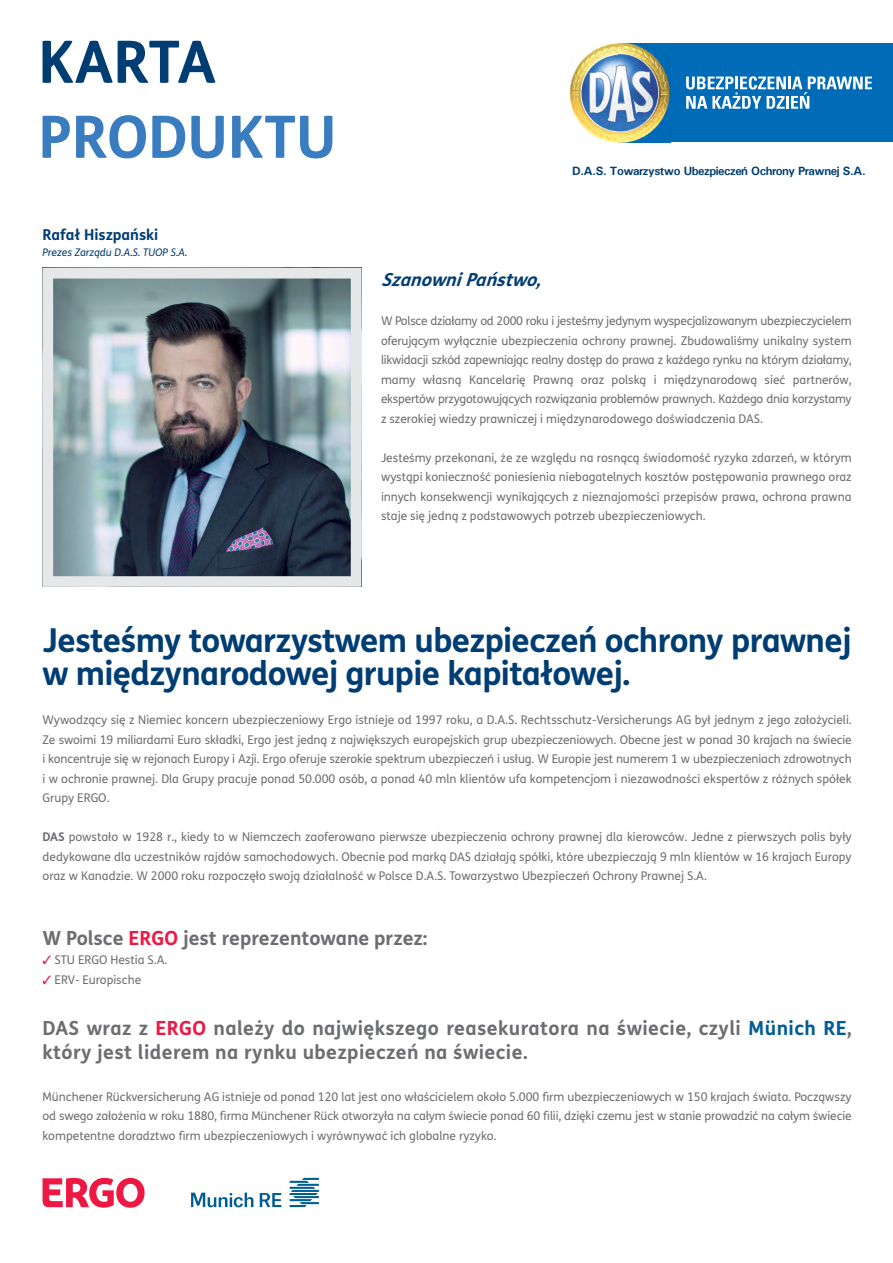
<style>
.page{position:relative;width:893px;height:1263px;background:#fff}
.page>*{position:absolute;margin:0;border:0;box-sizing:border-box;transform-origin:0 0}
.t1{font:700 58.5px "FS Me";color:#397cc0}
.t2{font:700 58.5px "FS Me";letter-spacing:-.01em;color:#003d73}
.t3{font:700 33px/33px "FS Me";letter-spacing:-.02em;color:#003d73}
.t4{font:700 19.5px/24px "FS Me";letter-spacing:.02em;color:#6d6e71}
.t5{font:700 19.5px "FS Me";color:#6d6e71}
.t6{font:italic 700 18px "FS Me";color:#003d73}
.t7{font:700 15px "FS Me";color:#003d73}
.t8{font:12px/19.5px "FS Me";color:#6d6e71;text-align:justify}
.t9{font:700 12px "Univers";letter-spacing:-.04em;color:#003d73}
.t10{font:italic 10.5px "FS Me";color:#003d73}
.s1{font-weight:700}
.s2{color:#ed1944}
.s3{color:#005d95}
</style>
<div class="page">
<img style="left:43px;top:268px;width:318px;height:319px">
<svg style="left:43px;top:1178px;width:102px;height:30px"></svg>
<svg style="left:260px;top:1193px;width:21px;height:14px"></svg>
<svg style="left:191px;top:1192px;width:62px;height:15px"></svg>
<svg style="left:290px;top:1178px;width:29px;height:29px"></svg>
<div style="left:619px;top:44px;width:274px;height:98px;background:#006bb6"></div>
<svg style="left:686px;top:76px;width:186px;height:33px"></svg>
<img style="left:570px;top:43px;width:100px;height:100px">
<img style="left:619px;top:44px;width:51px;height:98px">
<h1 class="t2" style="left:38px;top:17px;width:179px">KARTA</h1>
<h1 class="t1" style="left:38px;top:92px;width:300px">PRODUKTU</h1>
<p class="t7" style="left:43px;top:223px;width:117px">Rafał Hiszpański</p>
<p class="t10" style="left:43px;top:245px;width:147px">Prezes Zarządu D.A.S. TUOP S.A.</p>
<p class="t9" style="left:572px;top:163px;width:295px">D.A.S. Towarzystwo Ubezpieczeń Ochrony Prawnej S.A.</p>
<h3 class="t6" style="left:381px;top:266px;width:169px">SzanowniPaństwo,</h3>
<p class="t8" style="left:381px;top:311px;width:472px">W Polsce działamy od 2000 roku i jesteśmy jedynym wyspecjalizowanym ubezpieczycielem oferującym wyłącznie ubezpieczenia ochrony prawnej. Zbudowaliśmy unikalny system likwidacji szkód zapewniając realny dostęp do prawa z każdego rynku na którym działamy, mamy własną Kancelarię Prawną oraz polską i międzynarodową sieć partnerów, ekspertów przygotowujących rozwiązania problemów prawnych. Każdego dnia korzystamy z szerokiej wiedzy prawniczej i międzynarodowego doświadczenia DAS.</p>
<p class="t8" style="left:381px;top:448px;width:472px">Jesteśmy przekonani, że ze względu na rosnącą świadomość ryzyka zdarzeń, w którym wystąpi konieczność poniesienia niebagatelnych kosztów postępowania prawnego oraz innych konsekwencji wynikających z nieznajomości przepisów prawa, ochrona prawna staje się jedną z podstawowych potrzeb ubezpieczeniowych.</p>
<h2 class="t3" style="left:43px;top:622px;width:811px">Jesteśmy towarzystwem ubezpieczeń ochrony prawnej w międzynarodowej grupie kapitałowej.</h2>
<p class="t8" style="left:43px;top:710px;width:811px">Wywodzący się z Niemiec koncern ubezpieczeniowy Ergo istnieje od 1997 roku, a D.A.S. Rechtsschutz-Versicherungs AG był jednym z jego założycieli.<br>Ze swoimi 19 miliardami Euro składki, Ergo jest jedną z największych europejskich grup ubezpieczeniowych. Obecne jest w ponad 30 krajach na świecie i koncentruje się w rejonach Europy i Azji. Ergo oferuje szerokie spektrum ubezpieczeń i usług. W Europie jest numerem 1 w ubezpieczeniach zdrowotnych i w ochronie prawnej. Dla Grupy pracuje ponad 50.000 osób, a ponad 40 mln klientów ufa kompetencjom i niezawodności ekspertów z różnych spółek Grupy ERGO.</p>
<p class="t8" style="left:43px;top:827px;width:811px"><span class="s1">DAS</span> powstało w 1928 r., kiedy to w Niemczech zaoferowano pierwsze ubezpieczenia ochrony prawnej dla kierowców. Jedne z pierwszych polis były dedykowane dla uczestników rajdów samochodowych. Obecnie pod marką DAS działają spółki, które ubezpieczają 9 mln klientów w 16 krajach Europy oraz w Kanadzie. W 2000 roku rozpoczęło swoją działalność w Polsce D.A.S. Towarzystwo Ubezpieczeń Ochrony Prawnej S.A.</p>
<h3 class="t5" style="left:43px;top:923px;width:387px">W Polsce <span class="s2">ERGO</span> jest reprezentowane przez:</h3>
<p class="t8" style="left:43px;top:950px;width:126px"><span class="s2">✓</span> STU ERGO Hestia S.A.</p>
<p class="t8" style="left:43px;top:970px;width:100px"><span class="s2">✓</span> ERV- Europische</p>
<h3 class="t4" style="left:43px;top:1015px;width:811px">DAS wraz z <span class="s2">ERGO</span> należy do największego reasekuratora na świecie, czyli <span class="s3">Münich RE</span>, który jest liderem na rynku ubezpieczeń na świecie.</h3>
<p class="t8" style="left:43px;top:1087px;width:811px">Münchener Rückversicherung AG istnieje od ponad 120 lat jest ono właścicielem około 5.000 firm ubezpieczeniowych w 150 krajach świata. Począwszy od swego założenia w roku 1880, firma Münchener Rück otworzyła na całym świecie ponad 60 filii, dzięki czemu jest w stanie prowadzić na całym świecie kompetentne doradztwo firm ubezpieczeniowych i wyrównywać ich globalne ryzyko.</p>
</div>
